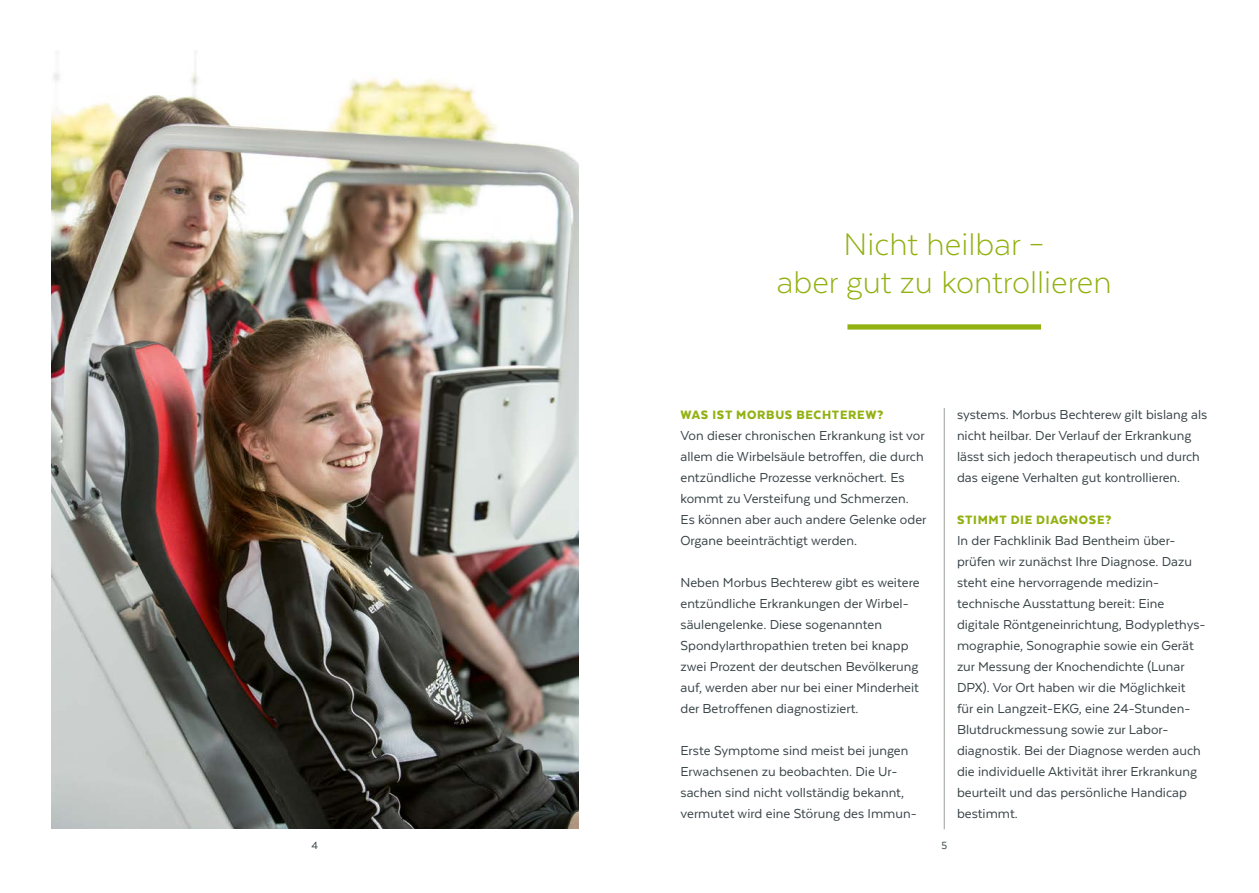
<style>
.page{position:relative;width:1259px;height:893px;background:#fff}
.page>*{position:absolute;margin:0;border:0;box-sizing:border-box;transform-origin:0 0}
.t1{font:300 36px/37.5px "Texta";color:#92b112;text-align:center}
.t2{font:15px/21px "Texta";color:#384347}
.t3{font:900 13.95px "Texta";letter-spacing:.05em;color:#92b112}
.t4{font:12px "Texta";color:#384347}
</style>
<div class="page">
<div style="left:847px;top:324px;width:194px;height:6px;background:#92b112"></div>
<hr style="left:944px;top:408px;width:1px;height:421px;background:#9c9d9d">
<img style="left:51px;top:71px;width:527px;height:757px">
<h1 class="t1" style="left:776px;top:225px;width:336px">Nicht heilbar –<br>aber gut zu kontrollieren</h1>
<p class="t3" style="left:680px;top:407px;width:204px">WAS IST MORBUS BECHTEREW?</p>
<p class="t2" style="left:680px;top:424px;width:247px">Von dieser chronischen Erkrankung ist vor allem die Wirbelsäule betroffen, die durch entzündliche Prozesse verknöchert. Es kommt zu Versteifung und Schmerzen.<br>Es können aber auch andere Gelenke oder Organe beeinträchtigt werden.</p>
<p class="t2" style="left:680px;top:571px;width:241px">Neben Morbus Bechterew gibt es weitere entzündliche Erkrankungen der Wirbel&shy;säulengelenke. Diese sogenannten Spondylarthropathien treten bei knapp zwei Prozent der deutschen Bevölkerung auf, werden aber nur bei einer Minderheit der Betroffenen diagnostiziert.</p>
<p class="t2" style="left:680px;top:739px;width:238px">Erste Symptome sind meist bei jungen Erwachsenen zu beobachten. Die Ur&shy;sachen sind nicht vollständig bekannt, vermutet wird eine Störung des Immun-</p>
<p class="t4" style="left:311px;top:839px;width:8px">4</p>
<p class="t4" style="left:941px;top:839px;width:7px">5</p>
<p class="t2" style="left:957px;top:403px;width:252px">systems. Morbus Bechterew gilt bislang als nicht heilbar. Der Verlauf der Erkrankung lässt sich jedoch therapeutisch und durch das eigene Verhalten gut kontrollieren.</p>
<p class="t3" style="left:957px;top:512px;width:156px">STIMMT DIE DIAGNOSE?</p>
<p class="t2" style="left:957px;top:529px;width:250px">In der Fachklinik Bad Bentheim über&shy;prüfen wir zunächst Ihre Diagnose. Dazu steht eine hervorragende medizin&shy;technische Ausstattung bereit: Eine digitale Röntgeneinrichtung, Bodyplethys&shy;mographie, Sonographie sowie ein Gerät zur Messung der Knochendichte (Lunar DPX). Vor Ort haben wir die Möglichkeit für ein Langzeit-EKG, eine 24-Stunden-- Blutdruckmessung sowie zur Labor&shy;diagnostik. Bei der Diagnose werden auch die individuelle Aktivität ihrer Erkrankung beurteilt und das persönliche Handicap bestimmt.</p>
</div>
